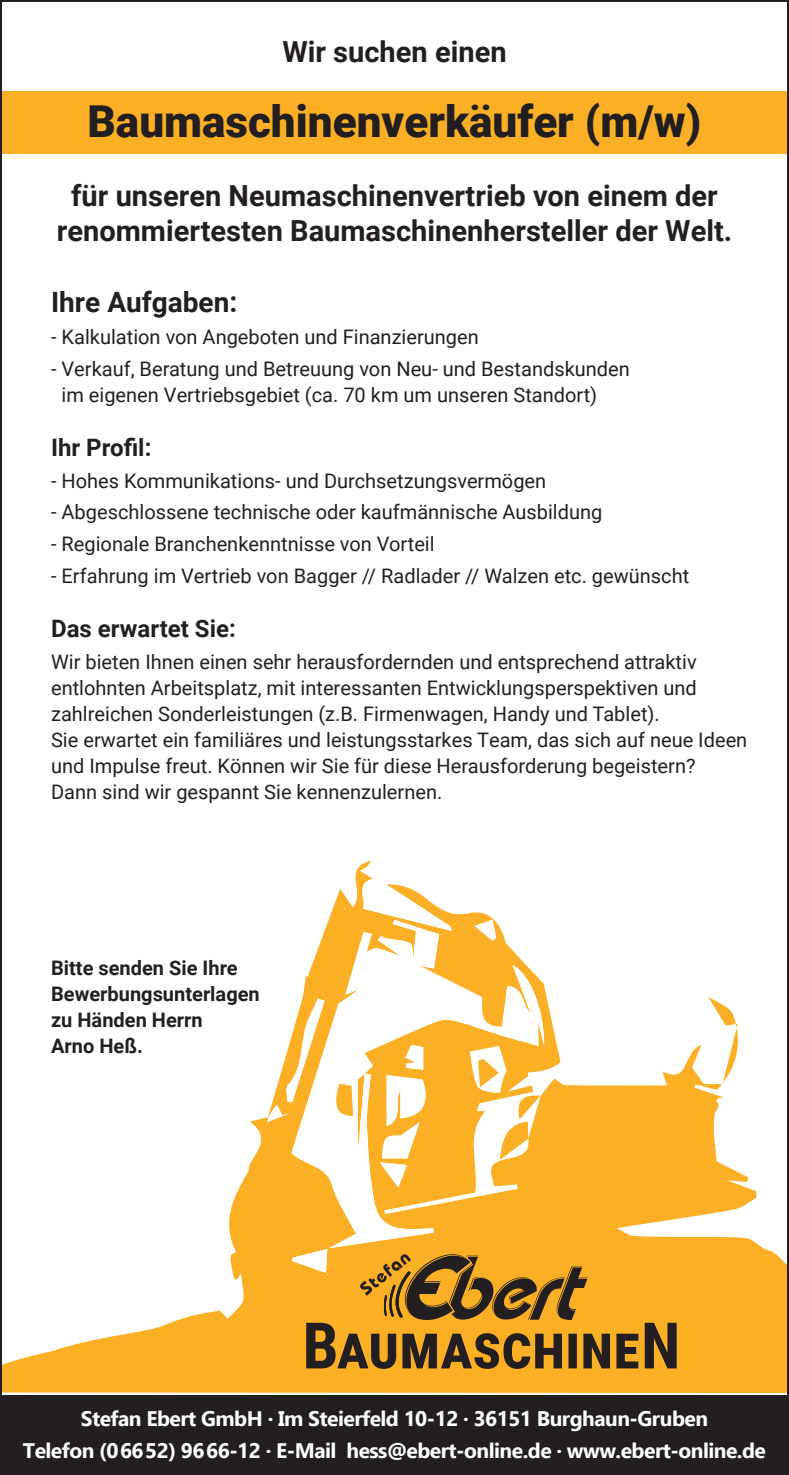
<style>
.page{position:relative;width:789px;height:1475px;background:#fff}
.page>*{position:absolute;margin:0;border:0;box-sizing:border-box;transform-origin:0 0}
.t1{font:900 44px "Roboto";color:#231f20}
.t2{font:700 29px/34.8px "Roboto";color:#231f20;text-align:center}
.t3{font:700 28px "Roboto";color:#231f20}
.t4{font:700 24px "Roboto";color:#231f20}
.t5{font:700 21px/32px "Ebrima";letter-spacing:-.025em;color:#fff;text-align:center}
.t6{font:20px/26px "Roboto";color:#231f20}
.t7{font:700 20px/26px "Roboto";color:#231f20}
</style>
<div class="page">
<div style="left:0;top:1395px;width:788px;height:79px;background:#231f20"></div>
<div style="left:0;top:91px;width:788px;height:63px;background:#fbaf25"></div>
<svg style="left:3px;top:889px;width:782px;height:503px"></svg>
<svg style="left:291px;top:947px;width:253px;height:301px;fill:#fbaf25"></svg>
<svg style="left:345px;top:860px;width:106px;height:146px"></svg>
<svg style="left:379px;top:1012px;width:50px;height:175px"></svg>
<svg style="left:267px;top:935px;width:57px;height:186px"></svg>
<svg style="left:474px;top:919px;width:22px;height:21px"></svg>
<svg style="left:333px;top:1083px;width:20px;height:32px"></svg>
<svg style="left:292px;top:1248px;width:384px;height:120px"></svg>
<h2 class="t2" style="left:282px;top:33px;width:226px">Wir suchen einen</h2>
<h1 class="t1" style="left:87px;top:91px;width:615px">Baumaschinenverkäufer (m/w)</h1>
<h2 class="t2" style="left:57px;top:177px;width:676px">für unseren Neumaschinenvertrieb von einem der renommiertesten Baumaschinenhersteller der Welt.</h2>
<h3 class="t3" style="left:51px;top:282px;width:188px">Ihre Aufgaben:</h3>
<p class="t6" style="left:51px;top:323px;width:429px">- Kalkulation von Angeboten und Finanzierungen</p>
<p class="t6" style="left:61px;top:354px;width:569px;text-indent:-10px">- Verkauf, Beratung und Betreuung von Neu- und Bestandskunden im eigenen Vertriebsgebiet (ca. 70 km um unseren Standort)</p>
<p class="t4" style="left:51px;top:430px;width:102px">Ihr Profil:</p>
<p class="t6" style="left:51px;top:467px;width:496px">- Hohes Kommunikations- und Durchsetzungsvermögen</p>
<p class="t6" style="left:51px;top:498px;width:552px">- Abgeschlossene technische oder kaufmännische Ausbildung</p>
<p class="t6" style="left:51px;top:530px;width:385px">- Regionale Branchenkenntnisse von Vorteil</p>
<p class="t6" style="left:51px;top:562px;width:639px">- Erfahrung im Vertrieb von Bagger // Radlader // Walzen etc. gewünscht</p>
<p class="t4" style="left:51px;top:611px;width:186px">Das erwartet Sie:</p>
<p class="t6" style="left:51px;top:648px;width:697px">Wir bieten Ihnen einen sehr herausfordernden und entsprechend attraktiv entlohnten Arbeitsplatz, mit interessanten Entwicklungsperspektiven und zahlreichen Sonderleistungen (z.B. Firmenwagen, Handy und Tablet).<br>Sie erwartet ein familiäres und leistungsstarkes Team, das sich auf neue Ideen und Impulse freut. Können wir Sie für diese Herausforderung begeistern?<br>Dann sind wir gespannt Sie kennenzulernen.</p>
<p class="t7" style="left:51px;top:954px;width:210px">Bitte senden Sie Ihre<br>Bewerbungsunterlagen zu Händen Herrn<br>Arno Heß.</p>
<p class="t5" style="left:23px;top:1400px;width:744px">Stefan Ebert GmbH · Im Steierfeld 10-12 · 36151 Burghaun-Gruben<br>Telefon (06652) 9666-12 · E-Mail hess@ebert-online.de · www.ebert-online.de</p>
</div>
